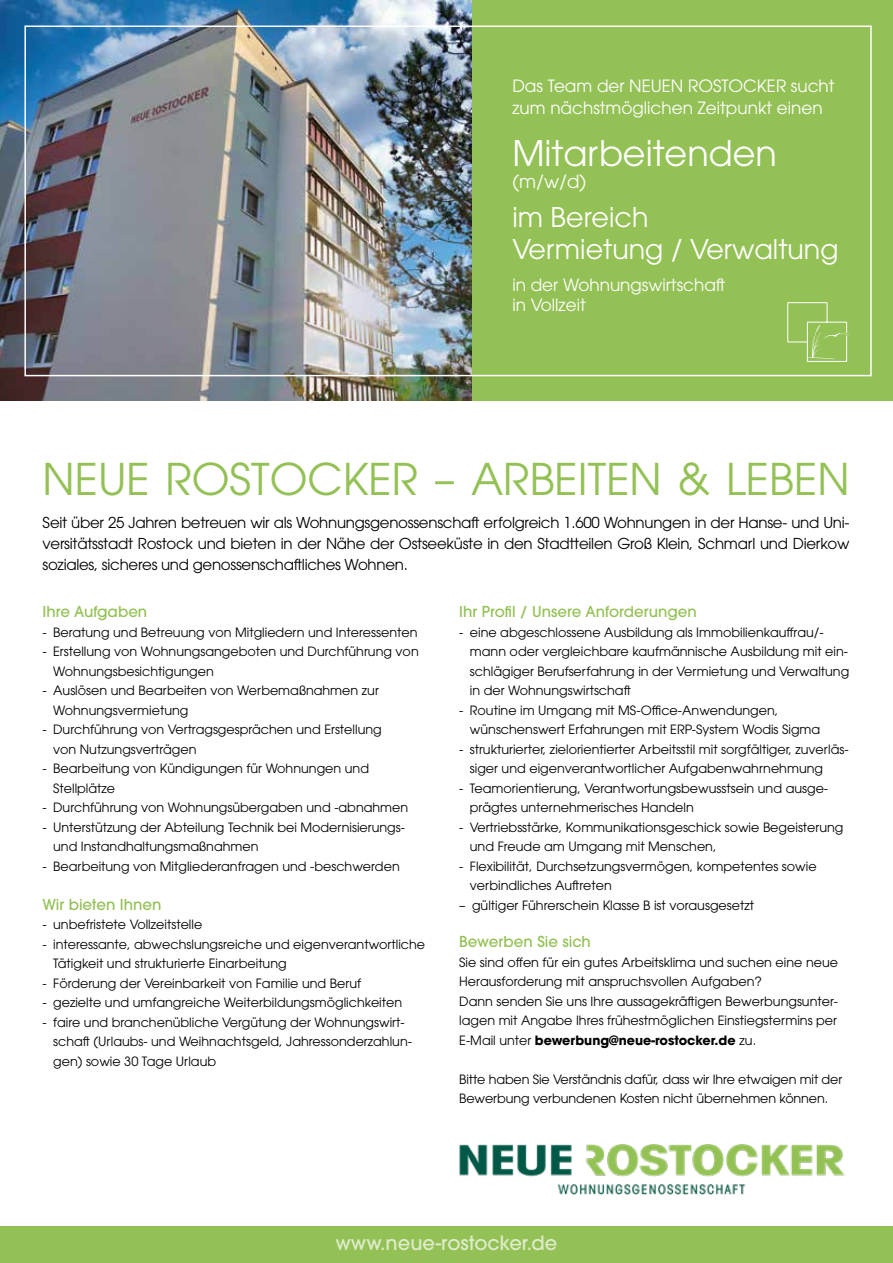
<style>
.page{position:relative;width:893px;height:1263px;background:#fff}
.page>*{position:absolute;margin:0;border:0;box-sizing:border-box;transform-origin:0 0}
.t1{font:43.5px "ITC Avant Garde Pro";color:#94c156}
.t2{font:35.1px "ITC Avant Garde Pro";color:#fff}
.t3{font:27px/32.4px "ITC Avant Garde Pro";color:#fff}
.t4{font:500 19.5px "ITC Avant Garde Pro";color:#fff}
.t5{font:18.15px "ITC Avant Garde Pro";color:#fff}
.t6{font:16.8px/21.8px "ITC Avant Garde Pro";color:#fff}
.t7{font:15px/21px "ITC Avant Garde Pro";letter-spacing:-.02em;color:#000;text-align:justify}
.t8{font:500 15px "ITC Avant Garde Pro";color:#94c156}
.t9{font:12.75px/19.5px "ITC Avant Garde Pro";color:#000}
.s1{font-weight:700}
</style>
<div class="page">
<img style="left:459px;top:1144px;width:387px;height:51px">
<div style="left:0;top:1227px;width:893px;height:36px;background:#94c156"></div>
<img style="left:0;top:0;width:472px;height:401px">
<div style="left:472px;top:0;width:421px;height:401px;background:#94c156"></div>
<div style="left:24px;top:26px;width:848px;height:350px;border:2px solid #fff"></div>
<svg style="left:787px;top:302px;width:62px;height:60px"></svg>
<h3 class="t6" style="left:512px;top:75px;width:324px">Das Team der NEUEN ROSTOCKER sucht zum nächstmöglichen Zeitpunkt einen</h3>
<h2 class="t2" style="left:512px;top:131px;width:266px">Mitarbeitenden</h2>
<h3 class="t5" style="left:512px;top:170px;width:75px">(m/w/d)</h3>
<h3 class="t3" style="left:512px;top:200px;width:328px">im Bereich<br>Vermietung / Verwaltung</h3>
<h3 class="t6" style="left:512px;top:274px;width:215px;line-height:20.2px">in der Wohnungswirtschaft in Vollzeit</h3>
<h1 class="t1" style="left:43px;top:452px;width:809px">NEUE ROSTOCKER – ARBEITEN &amp; LEBEN</h1>
<p class="t7" style="left:43px;top:512px;width:808px">Seit über 25 Jahren betreuen wir als Wohnungsgenossenschaft erfolgreich 1.600 Wohnungen in der Hanse- und Uni&shy;versitätsstadt Rostock und bieten in der Nähe der Ostseeküste in den Stadtteilen Groß Klein, Schmarl und Dierkow soziales, sicheres und genossenschaftliches Wohnen.</p>
<p class="t8" style="left:43px;top:602px;width:106px">Ihre Aufgaben</p>
<p class="t9" style="left:43px;top:622px;width:377px">- Beratung und Betreuung von Mitgliedern und Interessenten</p>
<p class="t9" style="left:53px;top:641px;width:367px;text-indent:-11px">- Erstellung von Wohnungsangeboten und Durchführung von<br>Wohnungsbesichtigungen</p>
<p class="t9" style="left:53px;top:680px;width:327px;text-indent:-11px">- Auslösen und Bearbeiten von Werbemaßnahmen zur<br>Wohnungsvermietung</p>
<p class="t9" style="left:53px;top:719px;width:330px;text-indent:-11px">- Durchführung von Vertragsgesprächen und Erstellung von Nutzungsverträgen</p>
<p class="t9" style="left:53px;top:758px;width:317px;text-indent:-11px">- Bearbeitung von Kündigungen für Wohnungen und<br>Stellplätze</p>
<p class="t9" style="left:43px;top:797px;width:367px">- Durchführung von Wohnungsübergaben und -abnahmen</p>
<p class="t9" style="left:53px;top:817px;width:353px;text-indent:-11px">- Unterstützung der Abteilung Technik bei Modernisierungs&shy;und Instandhaltungsmaßnahmen</p>
<p class="t9" style="left:43px;top:856px;width:359px">- Bearbeitung von Mitgliederanfragen und -beschwerden</p>
<p class="t8" style="left:43px;top:894px;width:120px">Wir bieten Ihnen</p>
<p class="t9" style="left:43px;top:914px;width:161px">- unbefristete Vollzeitstelle</p>
<p class="t9" style="left:53px;top:934px;width:374px;text-indent:-11px">- interessante, abwechslungsreiche und eigenverantwortliche<br>Tätigkeit und strukturierte Einarbeitung</p>
<p class="t9" style="left:43px;top:973px;width:320px">- Förderung der Vereinbarkeit von Familie und Beruf</p>
<p class="t9" style="left:43px;top:992px;width:361px">- gezielte und umfangreiche Weiterbildungsmöglichkeiten</p>
<p class="t9" style="left:53px;top:1012px;width:360px;text-indent:-11px">- faire und branchenübliche Vergütung der Wohnungswirt&shy;schaft (Urlaubs- und Weihnachtsgeld, Jahressonderzahlun&shy;gen) sowie 30 Tage Urlaub</p>
<p class="t8" style="left:459px;top:602px;width:239px">Ihr Profil / Unsere Anforderungen</p>
<p class="t9" style="left:470px;top:622px;width:381px;text-indent:-11px">- eine abgeschlossene Ausbildung als Immobilienkauffrau/- mann oder vergleichbare kaufmännische Ausbildung mit ein&shy;schlägiger Berufserfahrung in der Vermietung und Verwaltung in der Wohnungswirtschaft</p>
<p class="t9" style="left:470px;top:700px;width:352px;text-indent:-11px">- Routine im Umgang mit MS-Office-Anwendungen, wünschenswert Erfahrungen mit ERP-System Wodis Sigma</p>
<p class="t9" style="left:470px;top:739px;width:380px;text-indent:-11px">- strukturierter, zielorientierter Arbeitsstil mit sorgfältiger, zuverläs&shy;siger und eigenverantwortlicher Aufgabenwahrnehmung</p>
<p class="t9" style="left:470px;top:778px;width:360px;text-indent:-11px">- Teamorientierung, Verantwortungsbewusstsein und ausge&shy;prägtes unternehmerisches Handeln</p>
<p class="t9" style="left:470px;top:817px;width:375px;text-indent:-11px">- Vertriebsstärke, Kommunikationsgeschick sowie Begeisterung und Freude am Umgang mit Menschen,</p>
<p class="t9" style="left:470px;top:856px;width:348px;text-indent:-11px">- Flexibilität, Durchsetzungsvermögen, kompetentes sowie verbindliches Auftreten</p>
<p class="t9" style="left:459px;top:895px;width:296px">– gültiger Führerschein Klasse B ist vorausgesetzt</p>
<p class="t8" style="left:459px;top:932px;width:133px">Bewerben Sie sich</p>
<p class="t9" style="left:459px;top:952px;width:380px">Sie sind offen für ein gutes Arbeitsklima und suchen eine neue Herausforderung mit anspruchsvollen Aufgaben?<br>Dann senden Sie uns Ihre aussagekräftigen Bewerbungsunter&shy;lagen mit Angabe Ihres frühestmöglichen Einstiegstermins per E-Mail unter <span class="s1">bewerbung@neue-rostocker.de</span> zu.</p>
<p class="t9" style="left:459px;top:1069px;width:384px">Bitte haben Sie Verständnis dafür, dass wir Ihre etwaigen mit der<br>Bewerbung verbundenen Kosten nicht übernehmen können.</p>
<h3 class="t4" style="left:335px;top:1230px;width:224px">www.neue-rostocker.de</h3>
</div>
